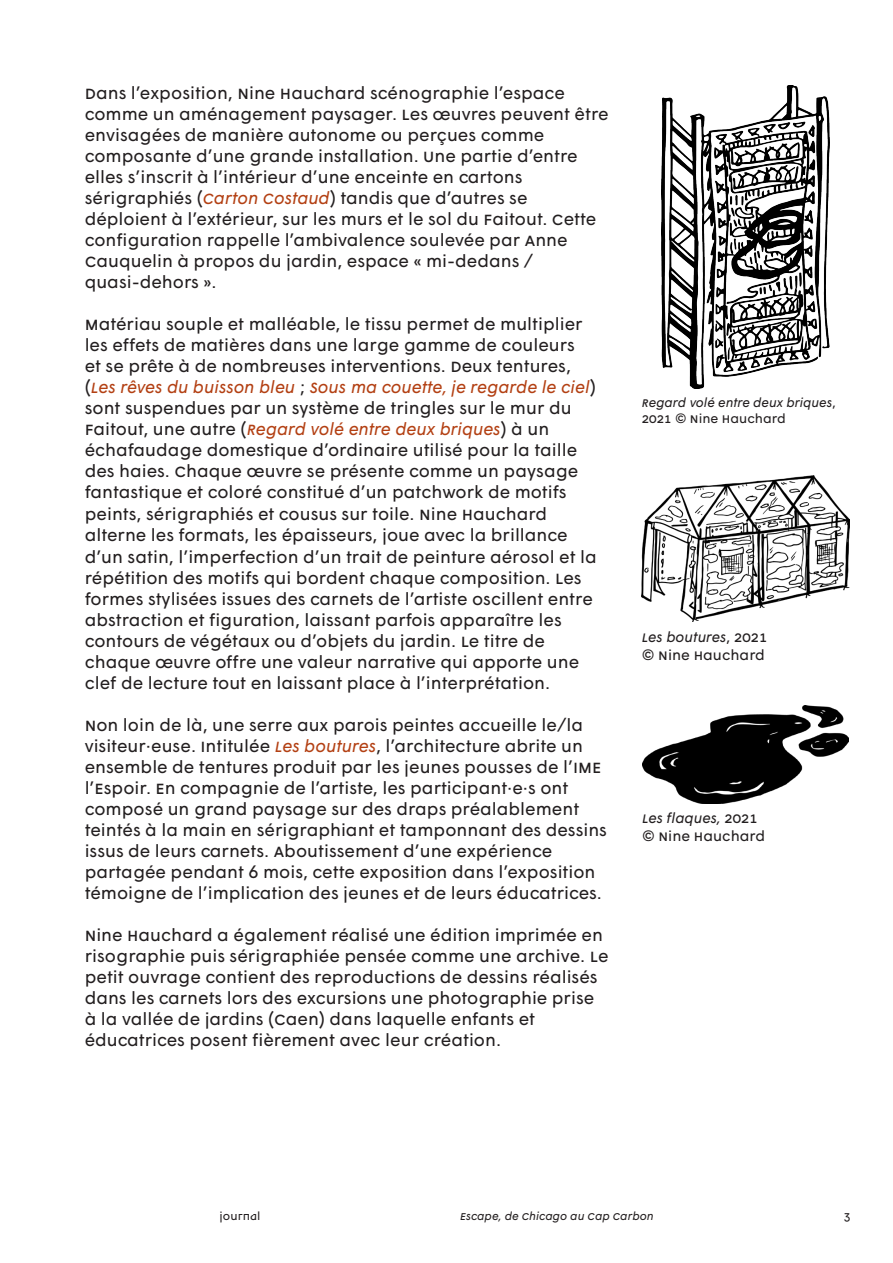
<style>
.page{position:relative;width:893px;height:1263px;background:#fff}
.page>*{position:absolute;margin:0;border:0;box-sizing:border-box;transform-origin:0 0}
.TEXTE_XS___LEGENDES{font:18px/21px "Wigrum Frac";color:#231f20}
.TEXTE_XS___LEGENDES-2{font:italic 15px "Wigrum Frac";color:#231f20}
.TEXTE_XS___LEGENDES-3{font:15px "Wigrum Frac";color:#231f20}
.TEXTE_XS___LEGENDES-4{font:italic 13.5px/16.2px "Wigrum Frac";color:#231f20}
.t1{font:italic 12px "Wigrum Frac";color:#231f20}
.t2{font:12px "Wigrum Frac Titre";color:#231f20}
.s1{font-style:italic;color:#b34013}
.s2{font-style:normal}
</style>
<div class="page">
<img style="left:661px;top:85px;width:168px;height:303px">
<img style="left:642px;top:475px;width:207px;height:147px">
<img style="left:642px;top:705px;width:207px;height:98px">
<p class="TEXTE_XS___LEGENDES" style="left:85px;top:82px;width:525px">Dans l’exposition, Nine Hauchard scénographie l’espace comme un aménagement paysager. Les œuvres peuvent être envisagées de manière autonome ou perçues comme composante d’une grande installation. Une partie d’entre elles s’inscrit à l’intérieur d’une enceinte en cartons sérigraphiés (<span class="s1">Carton Costaud</span>) tandis que d’autres se déploient à l’extérieur, sur les murs et le sol du Faitout. Cette configuration rappelle l’ambivalence soulevée par Anne Cauquelin à propos du jardin, espace « mi-dedans /</p>
<p class="TEXTE_XS___LEGENDES" style="left:85px;top:271px;width:133px">quasi-dehors ».</p>
<p class="TEXTE_XS___LEGENDES" style="left:85px;top:313px;width:500px">Matériau souple et malléable, le tissu permet de multiplier les effets de matières dans une large gamme de couleurs</p>
<p class="TEXTE_XS___LEGENDES" style="left:85px;top:355px;width:488px">et se prête à de nombreuses interventions. Deux tentures,</p>
<p class="TEXTE_XS___LEGENDES" style="left:85px;top:376px;width:514px">(<span class="s1">Les rêves du buisson bleu</span> ; <span class="s1">Sous ma couette, je regarde le ciel</span>) sont suspendues par un système de tringles sur le mur du Faitout, une autre (<span class="s1">Regard volé entre deux briques</span>) à un échafaudage domestique d’ordinaire utilisé pour la taille des haies. Chaque œuvre se présente comme un paysage fantastique et coloré constitué d’un patchwork de motifs peints, sérigraphiés et cousus sur toile. Nine Hauchard alterne les formats, les épaisseurs, joue avec la brillance d’un satin, l’imperfection d’un trait de peinture aérosol et la répétition des motifs qui bordent chaque composition. Les formes stylisées issues des carnets de l’artiste oscillent entre abstraction et figuration, laissant parfois apparaître les contours de végétaux ou d’objets du jardin. Le titre de chaque œuvre offre une valeur narrative qui apporte une clef de lecture tout en laissant place à l’interprétation.</p>
<p class="TEXTE_XS___LEGENDES" style="left:85px;top:714px;width:524px">Non loin de là, une serre aux parois peintes accueille le/la visiteur·euse. Intitulée <span class="s1">Les boutures</span>, l’architecture abrite un ensemble de tentures produit par les jeunes pousses de l’IME l’Espoir. En compagnie de l’artiste, les participant·e·s ont composé un grand paysage sur des draps préalablement teintés à la main en sérigraphiant et tamponnant des dessins issus de leurs carnets. Aboutissement d’une expérience partagée pendant 6 mois, cette exposition dans l’exposition témoigne de l’implication des jeunes et de leurs éducatrices.</p>
<p class="TEXTE_XS___LEGENDES" style="left:85px;top:924px;width:525px">Nine Hauchard a également réalisé une édition imprimée en risographie puis sérigraphiée pensée comme une archive. Le petit ouvrage contient des reproductions de dessins réalisés dans les carnets lors des excursions une photographie prise à la vallée de jardins (Caen) dans laquelle enfants et éducatrices posent fièrement avec leur création.</p>
<p class="TEXTE_XS___LEGENDES-4" style="left:642px;top:394px;width:196px">Regard volé entre deux briques<span class="s2">,<br>2021 © Nine Hauchard</span></p>
<p class="TEXTE_XS___LEGENDES-2" style="left:642px;top:627px;width:127px">Les boutures<span class="s2">, 2021</span></p>
<p class="TEXTE_XS___LEGENDES-3" style="left:642px;top:645px;width:125px">© Nine Hauchard</p>
<p class="TEXTE_XS___LEGENDES-2" style="left:642px;top:808px;width:117px">Les flaques, <span class="s2">2021</span></p>
<p class="TEXTE_XS___LEGENDES-3" style="left:642px;top:826px;width:125px">© Nine Hauchard</p>
<p class="t2" style="left:220px;top:1208px;width:42px">journal</p>
<p class="t1" style="left:460px;top:1208px;width:195px">Escape, de Chicago au Cap Carbon</p>
<p class="t2" style="left:844px;top:1208px;width:8px">3</p>
</div>
